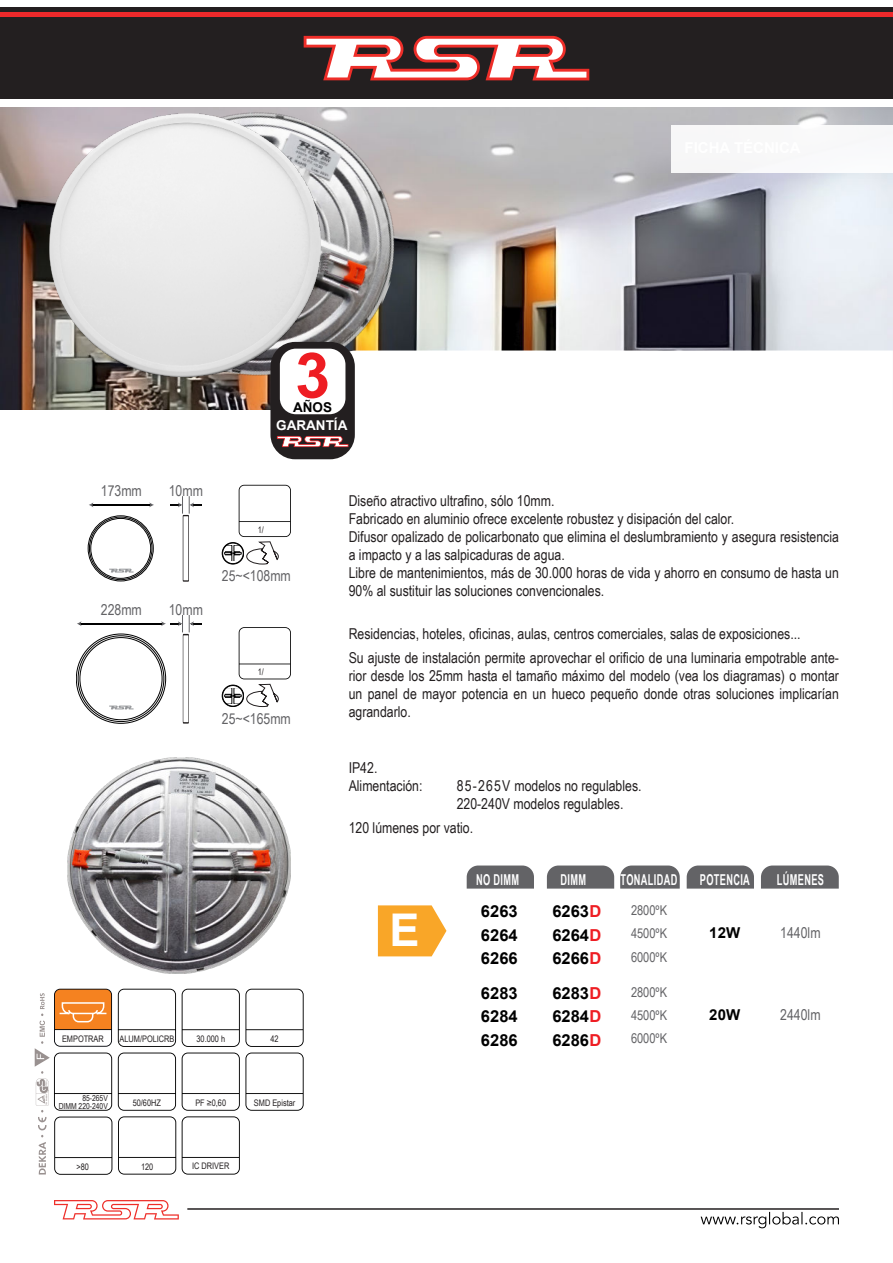
<style>
.page{position:relative;width:893px;height:1263px;background:#fff}
.page>*{position:absolute;margin:0;border:0;box-sizing:border-box;transform-origin:0 0}
.t1{font:700 63px "Arial";color:#ee1d23}
.t2{font:700 45.15px "Arial";color:#fff}
.t3{font:700 16.5px "Arial";color:#000}
.t4{font:15px/18px "Arial Narrow";color:#231f20}
.t5{font:15px "Arial Narrow";color:#636366}
.t6{font:700 15px "Arial Narrow";letter-spacing:.03em;color:#fff;scale:.75 1}
.t7{font:700 15px "Arial";color:#000}
.t8{font:13.5px "Arial Narrow";color:#636366}
.t9{font:700 13.5px "Arial";color:#fff}
.t10{font:700 13.5px "Arial";color:#000}
.t11{font:9px "Arial Narrow";color:#231f20}
.t12{font:8.25px/7.5px "Arial Narrow";color:#231f20;text-align:right}
.t13{font:700 1.65px "Forma DJR Deck";color:#999190}
.s1{color:#fff}
.s2{color:#ee1d23}
</style>
<div class="page">
<img style="left:0;top:107px;width:893px;height:303px">
<svg style="left:355px;top:350px;width:538px;height:60px"></svg>
<div style="left:672px;top:125px;width:221px;height:48px;background:#f8f8f8"></div>
<svg style="left:54px;top:1116px;width:58px;height:59px"></svg>
<svg style="left:118px;top:1116px;width:58px;height:58px"></svg>
<svg style="left:119px;top:1117px;width:56px;height:57px"></svg>
<svg style="left:245px;top:989px;width:59px;height:58px"></svg>
<svg style="left:246px;top:990px;width:57px;height:56px"></svg>
<svg style="left:182px;top:1052px;width:58px;height:59px"></svg>
<svg style="left:182px;top:1116px;width:58px;height:58px"></svg>
<svg style="left:182px;top:989px;width:58px;height:58px"></svg>
<svg style="left:183px;top:988px;width:56px;height:186px"></svg>
<svg style="left:118px;top:1052px;width:58px;height:59px"></svg>
<svg style="left:119px;top:1053px;width:56px;height:57px"></svg>
<svg style="left:245px;top:1052px;width:59px;height:59px"></svg>
<svg style="left:246px;top:1053px;width:57px;height:57px"></svg>
<svg style="left:118px;top:989px;width:58px;height:58px"></svg>
<svg style="left:119px;top:990px;width:56px;height:56px"></svg>
<svg style="left:239px;top:485px;width:52px;height:52px"></svg>
<svg style="left:239px;top:627px;width:52px;height:52px"></svg>
<svg style="left:239px;top:628px;width:51px;height:50px"></svg>
<svg style="left:54px;top:989px;width:58px;height:58px"></svg>
<div style="left:183px;top:515px;width:6px;height:66px;border:1px solid #231f20"></div>
<div style="left:89px;top:517px;width:63px;height:63px;border:1px solid #000;border-radius:50%"></div>
<div style="left:91px;top:518px;width:60px;height:60px;border:1px solid #000;border-radius:50%"></div>
<div style="left:222px;top:542px;width:22px;height:22px;border:1px solid #000;border-radius:50%"></div>
<div style="left:223px;top:543px;width:20px;height:21px;border:1px solid #000;border-radius:50%"></div>
<svg style="left:225px;top:486px;width:65px;height:78px"></svg>
<svg style="left:189px;top:496px;width:12px;height:18px"></svg>
<svg style="left:171px;top:496px;width:12px;height:18px"></svg>
<img style="left:93px;top:504px;width:56px;height:1px">
<svg style="left:149px;top:502px;width:5px;height:5px"></svg>
<svg style="left:89px;top:502px;width:4px;height:5px"></svg>
<svg style="left:109px;top:569px;width:25px;height:3px"></svg>
<div style="left:222px;top:685px;width:22px;height:22px;border:1px solid #000;border-radius:50%"></div>
<div style="left:223px;top:685px;width:20px;height:21px;border:1px solid #000;border-radius:50%"></div>
<svg style="left:225px;top:684px;width:54px;height:23px"></svg>
<img style="left:82px;top:623px;width:79px;height:1px">
<svg style="left:161px;top:615px;width:40px;height:109px"></svg>
<svg style="left:77px;top:621px;width:5px;height:5px"></svg>
<svg style="left:109px;top:706px;width:25px;height:3px"></svg>
<img style="left:121px;top:109px;width:276px;height:274px">
<img style="left:49px;top:114px;width:272px;height:263px">
<img style="left:67px;top:757px;width:224px;height:217px">
<div style="left:270px;top:342px;width:85px;height:117px;background:#231f20;border-radius:25px"></div>
<div style="left:280px;top:349px;width:65px;height:65px;background:#fff;border-radius:16px"></div>
<svg style="left:277px;top:436px;width:71px;height:11px"></svg>
<svg style="left:467px;top:865px;width:67px;height:23px;background:#6c6c6e"></svg>
<svg style="left:547px;top:865px;width:67px;height:23px;background:#6c6c6e"></svg>
<svg style="left:620px;top:865px;width:60px;height:23px"></svg>
<svg style="left:687px;top:865px;width:67px;height:23px;background:#6c6c6e"></svg>
<svg style="left:761px;top:865px;width:78px;height:23px;background:#6b6b6e"></svg>
<svg style="left:378px;top:905px;width:68px;height:51px;background:#f9af3f"></svg>
<div style="left:0;top:7px;width:893px;height:92px;background:#231f20"></div>
<svg style="left:54px;top:1200px;width:125px;height:19px"></svg>
<svg style="left:304px;top:36px;width:285px;height:44px"></svg>
<hr style="left:0;top:13px;width:893px;height:4px;background:#ed292b">
<hr style="left:187px;top:1208px;width:652px;height:2px;background:#231f20">
<svg style="left:701px;top:1212px;width:138px;height:16px"></svg>
<svg style="left:35px;top:990px;width:76px;height:184px"></svg>
<h1 class="t1" style="left:295px;top:339px;width:37px">3</h1>
<p class="t10" style="left:293px;top:399px;width:41px">AÑOS</p>
<p class="t9" style="left:276px;top:417px;width:73px">GARANTÍA</p>
<p class="t5" style="left:101px;top:485px;width:43px">173mm</p>
<p class="t5" style="left:169px;top:485px;width:36px">10mm</p>
<p class="t5" style="left:101px;top:604px;width:43px">228mm</p>
<p class="t5" style="left:169px;top:604px;width:36px">10mm</p>
<p class="t11" style="left:258px;top:526px;width:16px">1/<span class="s1">30</span></p>
<p class="t5" style="left:222px;top:570px;width:71px">25~&lt;108mm</p>
<p class="t11" style="left:258px;top:668px;width:16px">1/<span class="s1">20</span></p>
<p class="t5" style="left:222px;top:713px;width:71px">25~&lt;165mm</p>
<p class="t11" style="left:62px;top:1035px;width:43px">EMPOTRAR</p>
<p class="t11" style="left:120px;top:1035px;width:56px">ALUM/POLICRB</p>
<p class="t11" style="left:196px;top:1035px;width:30px">30.000 h</p>
<p class="t11" style="left:270px;top:1035px;width:10px">42</p>
<p class="t13" style="left:46px;top:1105px;width:12px;rotate:-90deg">TÜV Rheinland</p>
<p class="t12" style="left:59px;top:1095px;width:51px">85-265V<br>DIMM 220-240V</p>
<p class="t11" style="left:195px;top:1096px;width:32px">PF ≥0,60</p>
<p class="t11" style="left:133px;top:1099px;width:30px">50/60HZ</p>
<p class="t11" style="left:254px;top:1099px;width:43px">SMD Epistar</p>
<p class="t11" style="left:76px;top:1163px;width:14px">&gt;80</p>
<p class="t11" style="left:141px;top:1163px;width:14px">120</p>
<p class="t11" style="left:192px;top:1163px;width:39px">IC DRIVER</p>
<p class="t4" style="left:349px;top:491px;width:492px">Diseño atractivo ultrafino, sólo 10mm.<br>Fabricado en aluminio ofrece excelente robustez y disipación del calor.<br>Difusor opalizado de policarbonato que elimina el deslumbramiento y asegura resistencia a impacto y a las salpicaduras de agua.<br>Libre de mantenimientos, más de 30.000 horas de vida y ahorro en consumo de hasta un 90% al sustituir las soluciones convencionales.</p>
<p class="t4" style="left:349px;top:621px;width:492px;line-height:24px">Residencias, hoteles, oficinas, aulas, centros comerciales, salas de exposiciones...<br>Su ajuste de instalación permite aprovechar el orificio de una luminaria empotrable ante-</p>
<p class="t4" style="left:349px;top:666px;width:492px;text-align:justify">rior desde los 25mm hasta el tamaño máximo del modelo (vea los diagramas) o montar un panel de mayor potencia en un hueco pequeño donde otras soluciones implicarían agrandarlo.</p>
<p class="t4" style="left:349px;top:760px;width:75px">IP42.<br>Alimentación:</p>
<p class="t4" style="left:457px;top:778px;width:186px">85-265V modelos no regulables.<br>220-240V modelos regulables.</p>
<p class="t4" style="left:349px;top:820px;width:126px">120 lúmenes por vatio.</p>
<h2 class="t2" style="left:389px;top:904px;width:32px">E</h2>
<p class="t6" style="left:476px;top:871px;width:59px">NO DIMM</p>
<p class="t6" style="left:560px;top:871px;width:36px">DIMM</p>
<p class="t6" style="left:621px;top:871px;width:77px">TONALIDAD</p>
<p class="t6" style="left:700px;top:871px;width:68px">POTENCIA</p>
<p class="t6" style="left:777px;top:871px;width:64px">LÚMENES</p>
<p class="t3" style="left:481px;top:902px;width:38px">6263</p>
<p class="t3" style="left:552px;top:902px;width:50px">6263<span class="s2">D</span></p>
<p class="t8" style="left:631px;top:905px;width:38px">2800ºK</p>
<p class="t3" style="left:481px;top:925px;width:38px">6264</p>
<p class="t3" style="left:552px;top:925px;width:50px">6264<span class="s2">D</span></p>
<p class="t8" style="left:631px;top:929px;width:38px">4500ºK</p>
<p class="t7" style="left:709px;top:924px;width:32px">12W</p>
<p class="t5" style="left:780px;top:927px;width:42px">1440lm</p>
<p class="t3" style="left:481px;top:948px;width:38px">6266</p>
<p class="t3" style="left:552px;top:948px;width:50px">6266<span class="s2">D</span></p>
<p class="t8" style="left:631px;top:952px;width:38px">6000ºK</p>
<p class="t3" style="left:481px;top:983px;width:38px">6283</p>
<p class="t3" style="left:552px;top:983px;width:50px">6283<span class="s2">D</span></p>
<p class="t8" style="left:631px;top:987px;width:38px">2800ºK</p>
<p class="t3" style="left:481px;top:1007px;width:38px">6284</p>
<p class="t3" style="left:552px;top:1007px;width:50px">6284<span class="s2">D</span></p>
<p class="t8" style="left:631px;top:1010px;width:38px">4500ºK</p>
<p class="t7" style="left:709px;top:1006px;width:32px">20W</p>
<p class="t5" style="left:780px;top:1009px;width:42px">2440lm</p>
<p class="t3" style="left:481px;top:1030px;width:38px">6286</p>
<p class="t3" style="left:552px;top:1030px;width:50px">6286<span class="s2">D</span></p>
<p class="t8" style="left:631px;top:1033px;width:38px">6000ºK</p>
</div>
